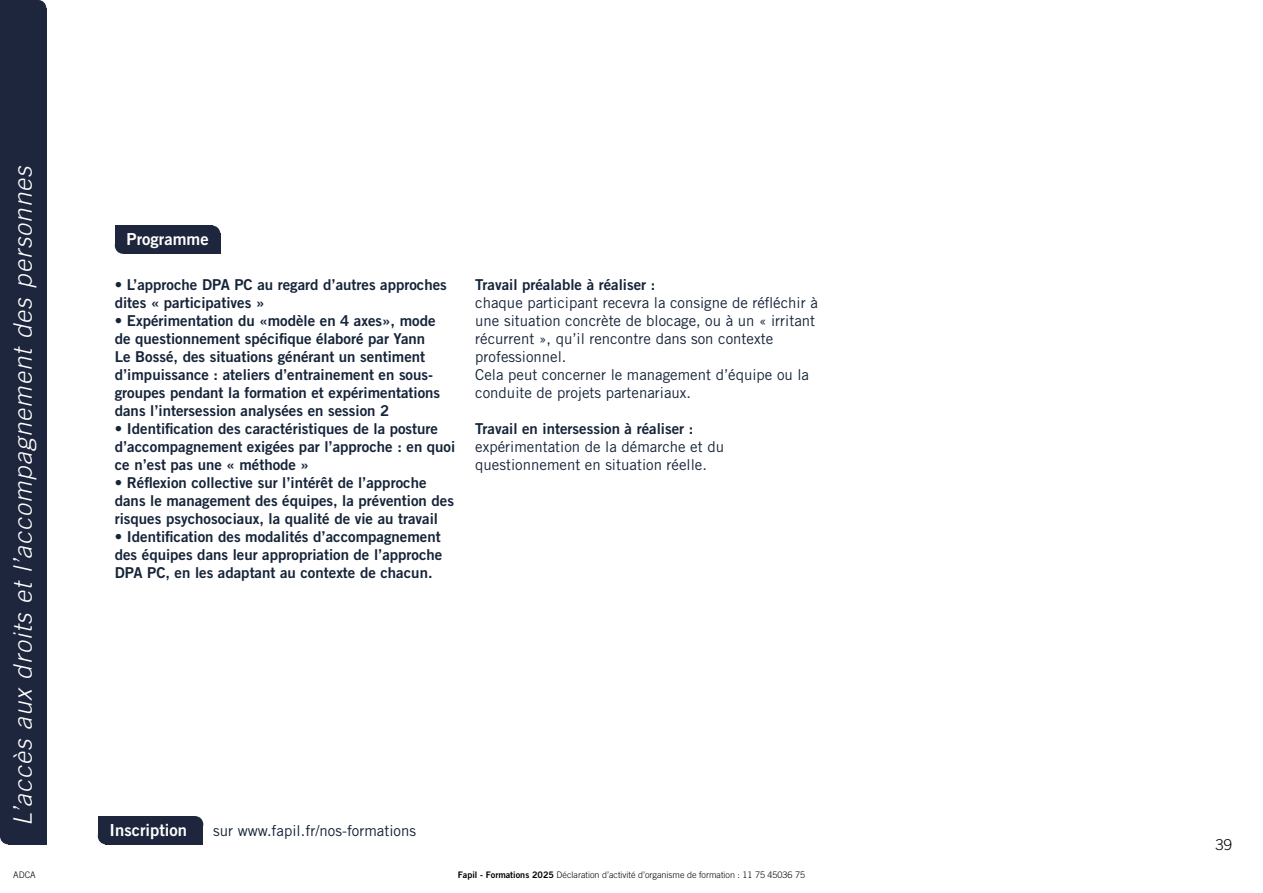
<style>
.page{position:relative;width:1263px;height:893px;background:#fff}
.page>*{position:absolute;margin:0;border:0;box-sizing:border-box;transform-origin:0 0}
.t1{font:italic 300 25.5px "Trade Gothic LT Std";color:#fff}
.t2{font:16.65px "Trade Gothic LT Std Bd 2";color:#fff}
.t3{font:15px/18px "Trade Gothic LT Std Bd 2";color:#162439}
.t4{font:15px/18px "Trade Gothic LT Std";color:#162439}
.t5{font:15px "Trade Gothic LT Std";color:#152236}
.t6{font:300 15px "Trade Gothic LT Std";color:#000}
.t7{font:300 9px "Trade Gothic LT Std";color:#000}
.t8{font:300 9px "Trade Gothic LT Std";color:#020304}
.s1{font-family:"Trade Gothic LT Std Bd 2";font-weight:400}
</style>
<div class="page">
<div style="left:8px;top:8px;width:38px;height:836px;background:#1e263d"></div>
<div style="left:0;top:0;width:39px;height:836px;background:#1e263d"></div>
<div style="left:0;top:828px;width:16px;height:16px;background:#1e263d;border-radius:50%"></div>
<div style="left:31px;top:0;width:15px;height:16px;background:#1e263d;border-radius:50%"></div>
<div style="left:106px;top:824px;width:97px;height:20px;background:#1e263d"></div>
<div style="left:188px;top:816px;width:15px;height:16px;background:#1e263d;border-radius:50%"></div>
<div style="left:98px;top:828px;width:16px;height:16px;background:#1e263d;border-radius:50%"></div>
<div style="left:98px;top:816px;width:97px;height:20px;background:#1e263d"></div>
<div style="left:123px;top:233px;width:97px;height:21px;background:#1e263d"></div>
<div style="left:205px;top:226px;width:15px;height:16px;background:#1e263d;border-radius:50%"></div>
<div style="left:115px;top:237px;width:16px;height:17px;background:#1e263d;border-radius:50%"></div>
<div style="left:115px;top:226px;width:97px;height:20px;background:#1e263d"></div>
<h1 class="t1" style="left:8px;top:826px;width:662px;rotate:-90deg">L’accès aux droits et l’accompagnement des personnes</h1>
<p class="t2" style="left:127px;top:229px;width:84px">Programme</p>
<p class="t3" style="left:115px;top:275px;width:334px">• L’approche DPA PC au regard d’autres approches dites « participatives »</p>
<p class="t3" style="left:115px;top:311px;width:327px">• Expérimentation du «modèle en 4 axes», mode de questionnement spécifique élaboré par Yann Le Bossé, des situations générant un sentiment d’impuissance : ateliers d’entrainement en sous&shy;groupes pendant la formation et expérimentations dans l’intersession analysées en session 2</p>
<p class="t3" style="left:115px;top:419px;width:342px">• Identification des caractéristiques de la posture d’accompagnement exigées par l’approche : en quoi ce n’est pas une « méthode »</p>
<p class="t3" style="left:115px;top:473px;width:341px">• Réflexion collective sur l’intérêt de l’approche dans le management des équipes, la prévention des risques psychosociaux, la qualité de vie au travail</p>
<p class="t3" style="left:115px;top:527px;width:329px;text-align:justify">• Identification des modalités d’accompagnement des équipes dans leur appropriation de l’approche DPA PC, en les adaptant au contexte de chacun.</p>
<p class="t3" style="left:475px;top:275px;width:182px">Travail préalable à réaliser :</p>
<p class="t4" style="left:475px;top:293px;width:344px">chaque participant recevra la consigne de réfléchir à une situation concrète de blocage, ou à un « irritant récurrent », qu’il rencontre dans son contexte professionnel.<br>Cela peut concerner le management d’équipe ou la conduite de projets partenariaux.</p>
<p class="t3" style="left:475px;top:419px;width:219px">Travail en intersession à réaliser :</p>
<p class="t4" style="left:475px;top:437px;width:250px">expérimentation de la démarche et du questionnement en situation réelle.</p>
<p class="t2" style="left:110px;top:820px;width:79px">Inscription</p>
<p class="t5" style="left:213px;top:821px;width:204px">sur www.fapil.fr/nos-formations</p>
<p class="t8" style="left:13px;top:869px;width:24px">ADCA</p>
<p class="t7" style="left:458px;top:869px;width:349px"><span class="s1">Fapil - Formations 2025</span> Déclaration d’activité d’organisme de formation : 11 75 45036 75</p>
<p class="t6" style="left:1215px;top:836px;width:18px">39</p>
</div>
